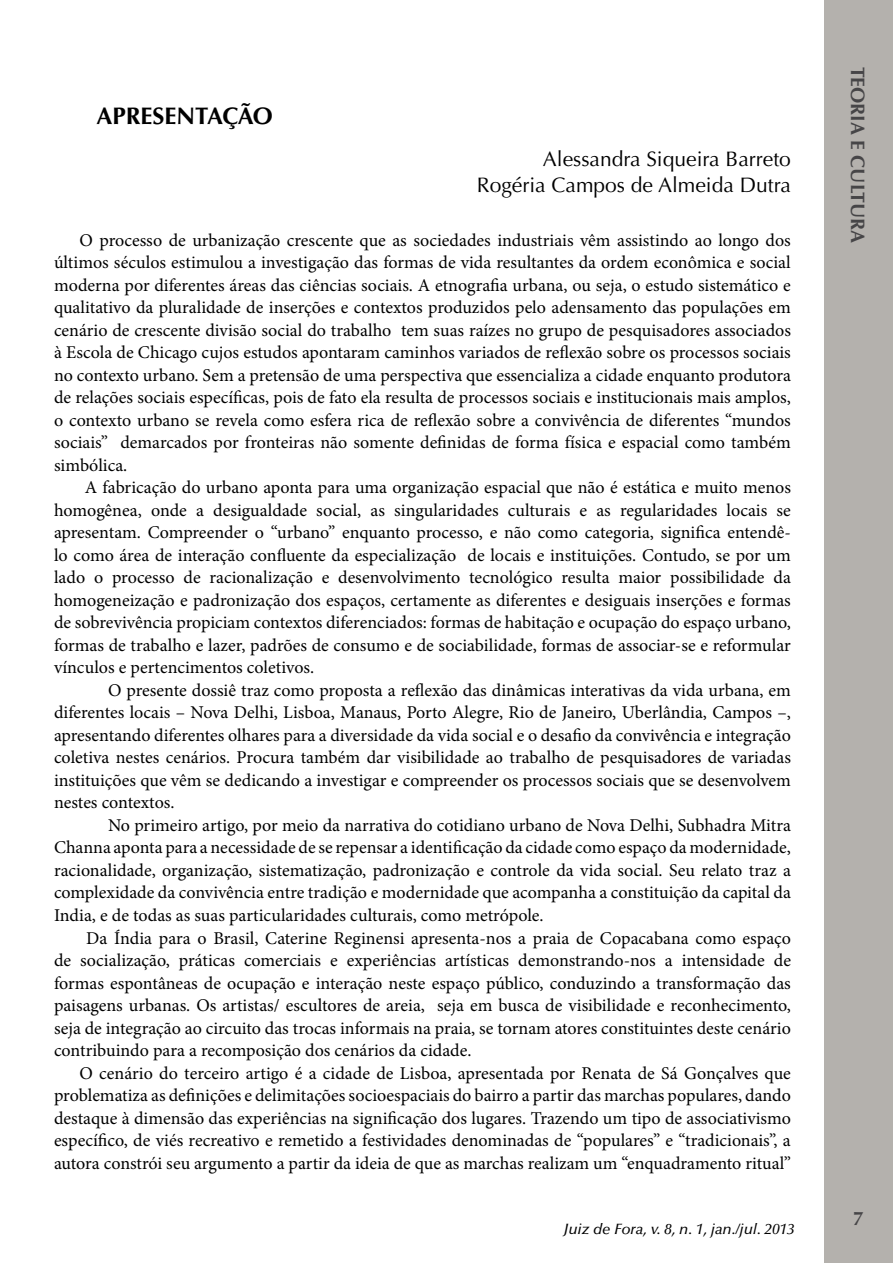
<style>
.page{position:relative;width:893px;height:1263px;background:#fff}
.page>*{position:absolute;margin:0;border:0;box-sizing:border-box;transform-origin:0 0}
.t1{font:700 24px "Optima LT Std";color:#000}
.t2{font:21px/25.2px "Optima LT Std";color:#000;text-align:right}
.t3{font:700 19.5px "Optima LT Std";color:#464547}
.t4{font:18px/22.5px "Minion Pro";color:#000;text-align:justify}
.t5{font:italic 500 15px "Optima LT Std";color:#000}
</style>
<div class="page">
<div style="left:824px;top:0;width:68px;height:1262px;background:#b4b1ad"></div>
<h1 class="t1" style="left:97px;top:102px;width:178px">APRESENTAÇÃO</h1>
<p class="t2" style="left:477px;top:147px;width:316px">Alessandra Siqueira Barreto<br>Rogéria Campos de Almeida Dutra</p>
<p class="t4" style="left:54px;top:229px;width:738px;text-indent:26px">O processo de urbanização crescente que as sociedades industriais vêm assistindo ao longo dos últimos séculos estimulou a investigação das formas de vida resultantes da ordem econômica e social moderna por diferentes áreas das ciências sociais. A etnografia urbana, ou seja, o estudo sistemático e qualitativo da pluralidade de inserções e contextos produzidos pelo adensamento das populações em cenário de crescente divisão social do trabalho tem suas raízes no grupo de pesquisadores associados à Escola de Chicago cujos estudos apontaram caminhos variados de reflexão sobre os processos sociais no contexto urbano. Sem a pretensão de uma perspectiva que essencializa a cidade enquanto produtora de relações sociais específicas, pois de fato ela resulta de processos sociais e institucionais mais amplos, o contexto urbano se revela como esfera rica de reflexão sobre a convivência de diferentes “mundos sociais” demarcados por fronteiras não somente definidas de forma física e espacial como também simbólica.</p>
<p class="t4" style="left:54px;top:476px;width:738px;text-indent:31px">A fabricação do urbano aponta para uma organização espacial que não é estática e muito menos homogênea, onde a desigualdade social, as singularidades culturais e as regularidades locais se apresentam. Compreender o “urbano” enquanto processo, e não como categoria, significa entendê&shy;lo como área de interação confluente da especialização de locais e instituições. Contudo, se por um lado o processo de racionalização e desenvolvimento tecnológico resulta maior possibilidade da homogeneização e padronização dos espaços, certamente as diferentes e desiguais inserções e formas de sobrevivência propiciam contextos diferenciados: formas de habitação e ocupação do espaço urbano, formas de trabalho e lazer, padrões de consumo e de sociabilidade, formas de associar-se e reformular vínculos e pertencimentos coletivos.</p>
<p class="t4" style="left:54px;top:679px;width:738px;text-indent:54px">O presente dossiê traz como proposta a reflexão das dinâmicas interativas da vida urbana, em diferentes locais – Nova Delhi, Lisboa, Manaus, Porto Alegre, Rio de Janeiro, Uberlândia, Campos –, apresentando diferentes olhares para a diversidade da vida social e o desafio da convivência e integração coletiva nestes cenários. Procura também dar visibilidade ao trabalho de pesquisadores de variadas instituições que vêm se dedicando a investigar e compreender os processos sociais que se desenvolvem nestes contextos.</p>
<p class="t4" style="left:54px;top:814px;width:738px;text-indent:54px">No primeiro artigo, por meio da narrativa do cotidiano urbano de Nova Delhi, Subhadra Mitra Channa aponta para a necessidade de se repensar a identificação da cidade como espaço da modernidade, racionalidade, organização, sistematização, padronização e controle da vida social. Seu relato traz a complexidade da convivência entre tradição e modernidade que acompanha a constituição da capital da India, e de todas as suas particularidades culturais, como metrópole.</p>
<p class="t4" style="left:54px;top:926px;width:738px;text-indent:32px">Da Índia para o Brasil, Caterine Reginensi apresenta-nos a praia de Copacabana como espaço de socialização, práticas comerciais e experiências artísticas demonstrando-nos a intensidade de formas espontâneas de ocupação e interação neste espaço público, conduzindo a transformação das paisagens urbanas. Os artistas/ escultores de areia, seja em busca de visibilidade e reconhecimento, seja de integração ao circuito das trocas informais na praia, se tornam atores constituintes deste cenário contribuindo para a recomposição dos cenários da cidade.</p>
<p class="t4" style="left:54px;top:1061px;width:738px;text-indent:26px">O cenário do terceiro artigo é a cidade de Lisboa, apresentada por Renata de Sá Gonçalves que problematiza as definições e delimitações socioespaciais do bairro a partir das marchas populares, dando destaque à dimensão das experiências na significação dos lugares. Trazendo um tipo de associativismo específico, de viés recreativo e remetido a festividades denominadas de “populares” e “tradicionais”, a autora constrói seu argumento a partir da ideia de que as marchas realizam um “enquadramento ritual”</p>
<p class="t5" style="left:563px;top:1220px;width:233px">Juiz de Fora, v. 8, n. 1, jan./jul. 2013</p>
<p class="t3" style="left:869px;top:67px;width:178px;rotate:90deg">TEORIA E CULTURA</p>
<p class="t3" style="left:853px;top:1207px;width:12px">7</p>
</div>
